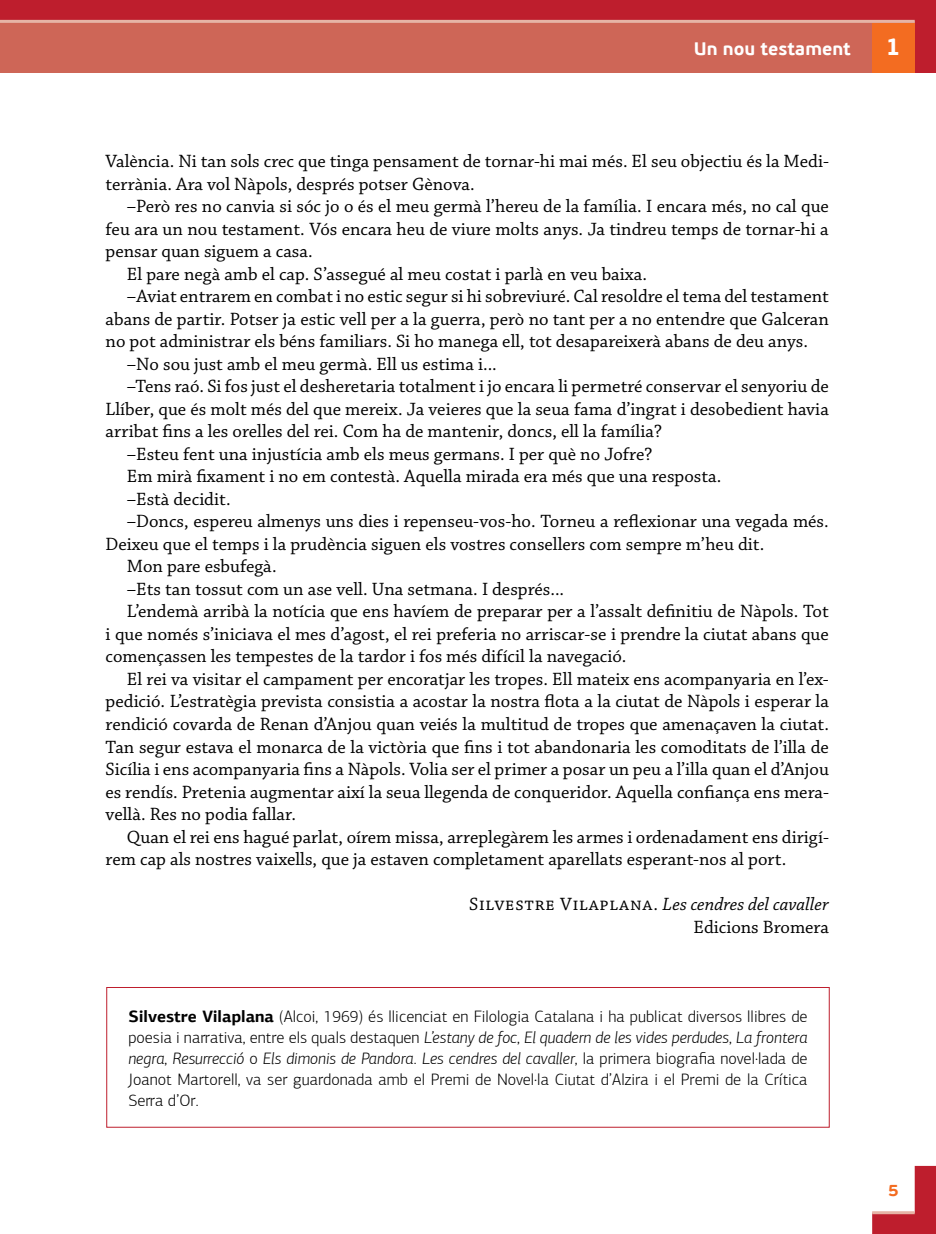
<style>
.page{position:relative;width:936px;height:1234px;background:#fff}
.page>*{position:absolute;margin:0;border:0;box-sizing:border-box;transform-origin:0 0}
.t1{font:700 24px "PF Beau Sans Pro";color:#fff}
.t2{font:18.75px/22.5px "Chaparral Pro";color:#000}
.t3{font:700 18px "PF Beau Sans Pro";color:#fff}
.t4{font:300 16.5px/21px "PF Agora Sans Pro";color:#000;text-align:justify}
.t5{font:700 16.5px "PF Beau Sans Pro";color:#f36c21}
.s1{font-style:italic}
.s2{font-weight:700}
</style>
<div class="page">
<div style="left:0;top:0;width:935px;height:72px;background:#be1e2d"></div>
<div style="left:0;top:21px;width:914px;height:51px;background:#ce6657"></div>
<hr style="left:0;top:20px;width:914px;height:3px;background:#e6b4a6">
<div style="left:872px;top:23px;width:42px;height:49px;background:#f36c21"></div>
<div style="left:106px;top:986px;width:723px;height:141px;border:1px solid #be1e2d"></div>
<svg style="left:872px;top:1165px;width:63px;height:68px"></svg>
<hr style="left:872px;top:1210px;width:42px;height:3px;background:#e6b4a6">
<p class="t3" style="left:693px;top:38px;width:158px">Un nou testament</p>
<p class="t1" style="left:885px;top:32px;width:17px">1</p>
<p class="t2" style="left:106px;top:151px;width:724px">València. Ni tan sols crec que tinga pensament de tornar-hi mai més. El seu objectiu és la Medi&shy;terrània. Ara vol Nàpols, després potser Gènova.</p>
<p class="t2" style="left:127px;top:196px;width:703px">–Però res no canvia si sóc jo o és el meu germà l’hereu de la família. I encara més, no cal que</p>
<p class="t2" style="left:106px;top:218px;width:724px">feu ara un nou testament. Vós encara heu de viure molts anys. Ja tindreu temps de tornar-hi a</p>
<p class="t2" style="left:106px;top:241px;width:209px">pensar quan siguem a casa.</p>
<p class="t2" style="left:127px;top:263px;width:522px">El pare negà amb el cap. S’assegué al meu costat i parlà en veu baixa.</p>
<p class="t2" style="left:127px;top:286px;width:703px">–Aviat entrarem en combat i no estic segur si hi sobreviuré. Cal resoldre el tema del testament</p>
<p class="t2" style="left:106px;top:308px;width:724px">abans de partir. Potser ja estic vell per a la guerra, però no tant per a no entendre que Galceran</p>
<p class="t2" style="left:106px;top:331px;width:703px">no pot administrar els béns familiars. Si ho manega ell, tot desapareixerà abans de deu anys.</p>
<p class="t2" style="left:127px;top:353px;width:371px">–No sou just amb el meu germà. Ell us estima i...</p>
<p class="t2" style="left:127px;top:376px;width:703px">–Tens raó. Si fos just el desheretaria totalment i jo encara li permetré conservar el senyoriu de</p>
<p class="t2" style="left:106px;top:398px;width:724px">Llíber, que és molt més del que mereix. Ja veieres que la seua fama d’ingrat i desobedient havia</p>
<p class="t2" style="left:106px;top:421px;width:558px">arribat fins a les orelles del rei. Com ha de mantenir, doncs, ell la família?</p>
<p class="t2" style="left:127px;top:443px;width:527px">–Esteu fent una injustícia amb els meus germans. I per què no Jofre?</p>
<p class="t2" style="left:127px;top:466px;width:596px">Em mirà fixament i no em contestà. Aquella mirada era més que una resposta.</p>
<p class="t2" style="left:127px;top:488px;width:105px">–Està decidit.</p>
<p class="t2" style="left:127px;top:511px;width:703px">–Doncs, espereu almenys uns dies i repenseu-vos-ho. Torneu a reflexionar una vegada més.</p>
<p class="t2" style="left:106px;top:533px;width:660px">Deixeu que el temps i la prudència siguen els vostres consellers com sempre m’heu dit.</p>
<p class="t2" style="left:127px;top:556px;width:151px">Mon pare esbufegà.</p>
<p class="t2" style="left:127px;top:578px;width:439px">–Ets tan tossut com un ase vell. Una setmana. I després...</p>
<p class="t2" style="left:127px;top:601px;width:703px">L’endemà arribà la notícia que ens havíem de preparar per a l’assalt definitiu de Nàpols. Tot</p>
<p class="t2" style="left:106px;top:623px;width:724px">i que només s’iniciava el mes d’agost, el rei preferia no arriscar-se i prendre la ciutat abans que</p>
<p class="t2" style="left:106px;top:646px;width:522px">començassen les tempestes de la tardor i fos més difícil la navegació.</p>
<p class="t2" style="left:127px;top:668px;width:703px">El rei va visitar el campament per encoratjar les tropes. Ell mateix ens acompanyaria en l’ex-</p>
<p class="t2" style="left:106px;top:691px;width:724px">pedició. L’estratègia prevista consistia a acostar la nostra flota a la ciutat de Nàpols i esperar la</p>
<p class="t2" style="left:106px;top:713px;width:724px">rendició covarda de Renan d’Anjou quan veiés la multitud de tropes que amenaçaven la ciutat.</p>
<p class="t2" style="left:106px;top:736px;width:724px">Tan segur estava el monarca de la victòria que fins i tot abandonaria les comoditats de l’illa de</p>
<p class="t2" style="left:106px;top:758px;width:724px">Sicília i ens acompanyaria fins a Nàpols. Volia ser el primer a posar un peu a l’illa quan el d’Anjou</p>
<p class="t2" style="left:106px;top:781px;width:724px">es rendís. Pretenia augmentar així la seua llegenda de conqueridor. Aquella confiança ens mera-</p>
<p class="t2" style="left:106px;top:803px;width:192px">vellà. Res no podia fallar.</p>
<p class="t2" style="left:127px;top:826px;width:703px">Quan el rei ens hagué parlat, oírem missa, arreplegàrem les armes i ordenadament ens dirigí-</p>
<p class="t2" style="left:106px;top:848px;width:682px">rem cap als nostres vaixells, que ja estaven completament aparellats esperant-nos al port.</p>
<p class="t2" style="left:469px;top:893px;width:361px;text-align:right">Silvestre Vilaplana. <span class="s1">Les cendres del cavaller<br></span>Edicions Bromera</p>
<p class="t4" style="left:128px;top:1005px;width:680px"><span class="s2">Silvestre Vilaplana</span> (Alcoi, 1969) és llicenciat en Filologia Catalana i ha publicat diversos llibres de poesia i narrativa, entre els quals destaquen <span class="s1">L’estany de foc</span>, <span class="s1">El quadern de les vides perdudes</span>, <span class="s1">La frontera negra</span>, <span class="s1">Resurrecció</span> o <span class="s1">Els dimonis de Pandora</span>. <span class="s1">Les cendres del cavaller</span>, la primera biografia novel·lada de Joanot Martorell, va ser guardonada amb el Premi de Novel·la Ciutat d’Alzira i el Premi de la Crítica Serra d’Or.</p>
<p class="t5" style="left:888px;top:1179px;width:12px">5</p>
</div>
